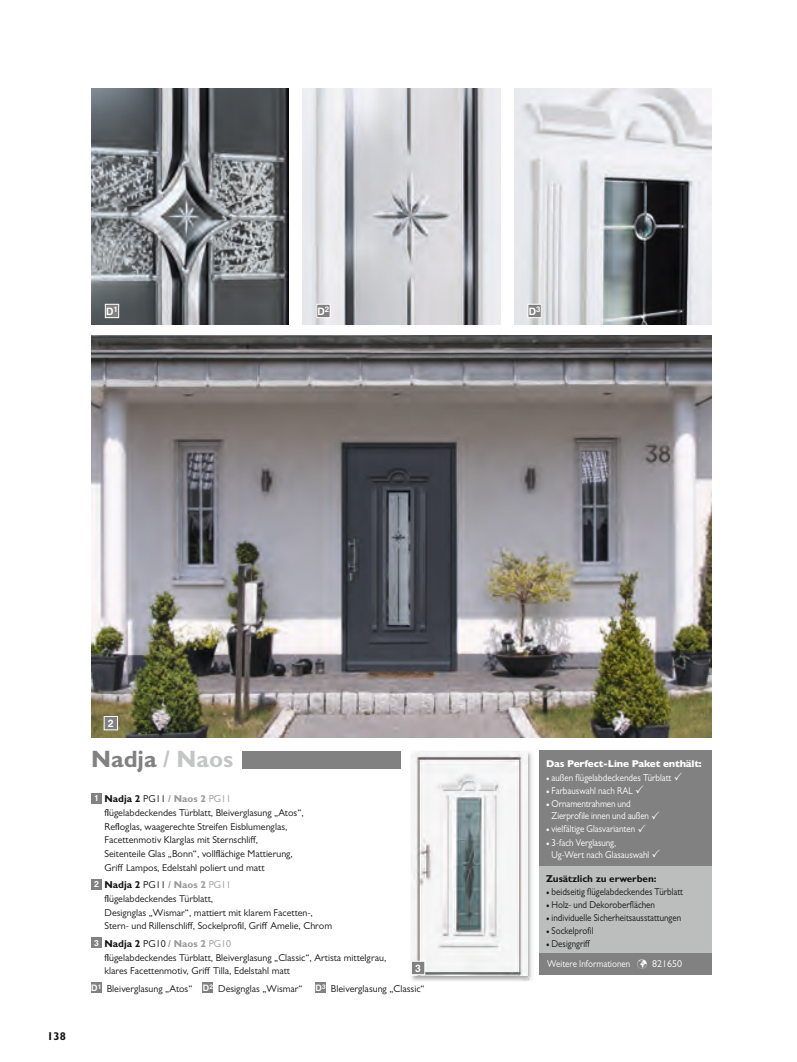
<style>
.page{position:relative;width:797px;height:1062px;background:#fff}
.page>*{position:absolute;margin:0;border:0;box-sizing:border-box;transform-origin:0 0}
.t1{font:700 23.75px "Gill Sans MT Std";color:#818181}
.t2{font:700 11.25px "Gill Sans MT Std";color:#131413}
.t3{font:10px/13.8px "Gill Sans MT Std";color:#131413}
.t4{font:10px/12.5px "Gill Sans MT Std";color:#fff;scale:.9 1}
.t5{font:10px "Gill Sans MT Std";color:#131413;scale:.9 1}
.t6{font:800 10px "Gill Sans MT Std";letter-spacing:-.015em;color:#fff}
.t7{font:700 10px "Gill Sans MT Std";letter-spacing:-.01em;color:#131413}
.t8{font:500 10px "Europa Gro SBOP";color:#fff}
.s1{color:#c4c5c5}
.s2{font-family:"Europa Gro SBOP";font-weight:500;font-size:8.25px;color:#fff}
.s3{font-weight:700}
.s4{font-weight:700;color:#999}
.s5{color:#999}
.s6{font-family:"Europa Gro SBOP";font-weight:500;font-size:8.75px;color:#fff}
.s7{font-family:"Minion Pro"}
</style>
<div class="page">
<img style="left:91px;top:336px;width:620px;height:401px">
<div style="left:104px;top:716px;width:13px;height:13px;background:#818181"></div>
<div style="left:104px;top:716px;width:14px;height:14px;border:1px solid #fff"></div>
<div style="left:91px;top:792px;width:11px;height:11px;background:#818181"></div>
<div style="left:91px;top:878px;width:11px;height:11px;background:#818181"></div>
<div style="left:91px;top:937px;width:11px;height:11px;background:#818181"></div>
<div style="left:91px;top:982px;width:11px;height:10px;background:#818181"></div>
<div style="left:202px;top:982px;width:11px;height:10px;background:#818181"></div>
<div style="left:315px;top:982px;width:11px;height:10px;background:#818181"></div>
<img style="left:411px;top:752px;width:121px;height:229px">
<img style="left:411px;top:751px;width:116px;height:224px">
<div style="left:242px;top:751px;width:158px;height:17px;background:#818181"></div>
<div style="left:411px;top:961px;width:13px;height:13px;background:#818181"></div>
<div style="left:411px;top:960px;width:14px;height:14px;border:1px solid #fff"></div>
<div style="left:538px;top:750px;width:173px;height:118px;background:#818181"></div>
<div style="left:538px;top:866px;width:173px;height:87px;background:#bcbdbd"></div>
<div style="left:538px;top:953px;width:173px;height:21px;background:#818181"></div>
<img style="left:514px;top:89px;width:197px;height:235px">
<img style="left:302px;top:89px;width:198px;height:235px">
<img style="left:91px;top:89px;width:197px;height:235px">
<div style="left:105px;top:304px;width:14px;height:13px;background:#818181"></div>
<div style="left:105px;top:304px;width:14px;height:14px;border:1px solid #fff"></div>
<div style="left:316px;top:304px;width:14px;height:13px;background:#818181"></div>
<div style="left:316px;top:304px;width:14px;height:14px;border:1px solid #fff"></div>
<div style="left:528px;top:304px;width:13px;height:13px;background:#818181"></div>
<div style="left:527px;top:304px;width:14px;height:14px;border:1px solid #fff"></div>
<p class="t8" style="left:106px;top:305px;width:13px">D<sup>1</sup></p>
<p class="t8" style="left:317px;top:305px;width:13px">D<sup>2</sup></p>
<p class="t8" style="left:528px;top:305px;width:13px">D<sup>3</sup></p>
<p class="t2" style="left:47px;top:1029px;width:20px">138</p>
<p class="t8" style="left:108px;top:717px;width:7px">2</p>
<h1 class="t1" style="left:91px;top:744px;width:144px">Nadja <span class="s1">/ Naos</span></h1>
<p class="t3" style="left:104px;top:791px;width:201px;text-indent:-10px"><span class="s2">1</span> <span class="s3">Nadja 2</span> PG11 <span class="s4">/ Naos 2</span> <span class="s5">PG11 </span>flügelabdeckendes türblatt, Bleiverglasung „Atos“, refloglas, waagerechte Streifen Eisblumenglas, Facettenmotiv Klarglas mit Sternschliff,<br>Seitenteile Glas „Bonn“, vollflächige Mattierung, Griff Lampos, Edelstahl poliert und matt</p>
<p class="t3" style="left:104px;top:877px;width:229px;text-indent:-10px"><span class="s2">2</span> <span class="s3">Nadja 2</span> PG11 <span class="s4">/ Naos 2</span> <span class="s5">PG11<br></span>flügelabdeckendes türblatt,<br>Designglas „Wismar“, mattiert mit klarem Facetten-, Stern- und rillenschliff, Sockelprofil, Griff Amelie, chrom</p>
<p class="t3" style="left:104px;top:936px;width:283px;text-indent:-10px"><span class="s2">3</span> <span class="s3">Nadja 2</span> PG10 <span class="s4">/ Naos 2</span> <span class="s5">PG10<br></span>flügelabdeckendes türblatt, Bleiverglasung „classic“, Artista mittelgrau, klares Facettenmotiv, Griff tilla, Edelstahl matt</p>
<p class="t3" style="left:91px;top:981px;width:213px"><span class="s6">D</span><sup>1</sup> Bleiverglasung „Atos“ <span class="s6">D</span><sup>2</sup> Designglas „Wismar“</p>
<p class="t3" style="left:315px;top:981px;width:111px"><span class="s6">D</span><sup>3</sup> Bleiverglasung „classic“</p>
<p class="t8" style="left:415px;top:961px;width:7px">3</p>
<p class="t6" style="left:546px;top:758px;width:157px">Das Perfect-Line Paket enthält:</p>
<p class="t4" style="left:546px;top:771px;width:141px"><span class="s7">•</span> außen flügelabdeckendes türblatt</p>
<p class="t4" style="left:546px;top:784px;width:98px"><span class="s7">•</span> Farbauswahl nach rAL</p>
<p class="t4" style="left:551px;top:797px;width:110px;text-indent:-6px"><span class="s7">•</span> Ornamentrahmen und<br>Zierprofile innen und außen</p>
<p class="t4" style="left:546px;top:822px;width:100px"><span class="s7">•</span> vielfältige Glasvarianten</p>
<p class="t4" style="left:551px;top:836px;width:110px;text-indent:-6px"><span class="s7">•</span> 3-fach Verglasung, ug-Wert nach Glasauswahl</p>
<p class="t7" style="left:546px;top:871px;width:112px">Zusätzlich zu erwerben:</p>
<p class="t5" style="left:546px;top:885px;width:154px"><span class="s7">•</span> beidseitig flügelabdeckendes türblatt</p>
<p class="t5" style="left:546px;top:898px;width:122px"><span class="s7">•</span> holz- und Dekoroberflächen</p>
<p class="t5" style="left:546px;top:911px;width:152px"><span class="s7">•</span> individuelle Sicherheitsausstattungen</p>
<p class="t5" style="left:546px;top:924px;width:54px"><span class="s7">•</span> Sockelprofil</p>
<p class="t5" style="left:546px;top:938px;width:50px"><span class="s7">•</span> Designgriff</p>
<p class="t4" style="left:547px;top:957px;width:151px">Weitere Informationen ✓ 821650</p>
</div>
